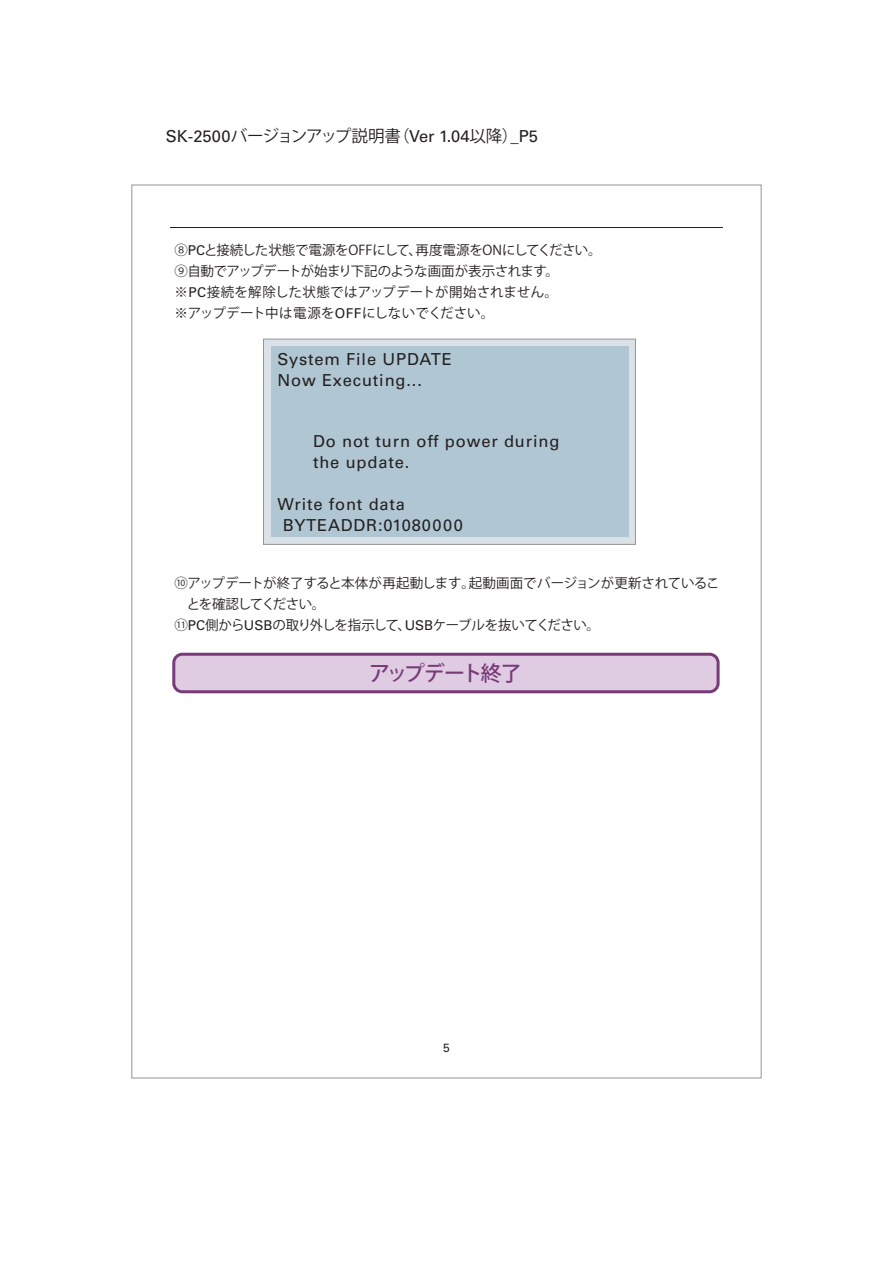
<style>
.page{position:relative;width:893px;height:1263px;background:#fff}
.page>*{position:absolute;margin:0;border:0;box-sizing:border-box;transform-origin:0 0}
.t1{font:500 21px "Koz Go Pro";letter-spacing:-.09em;color:#793a78}
.t2{font:16.5px/21.3px "Univers";letter-spacing:.05em;color:#231f20}
.t3{font:16.5px "Univers";color:#231f20}
.t4{font:13.5px/21px "Koz Go Pro";letter-spacing:-.02em;color:#231f20}
.t5{font:13.5px "Koz Go Pro";letter-spacing:-.045em;color:#231f20}
.t6{font:13.5px "Koz Go Pro";letter-spacing:-.1em;color:#231f20}
.t7{font:12px "Univers";color:#231f20}
.s1{font-family:"Koz Go Pro"}
.s2{font-family:"Univers"}
</style>
<div class="page">
<div style="left:263px;top:339px;width:373px;height:206px;background:#dae2e7;border:1px solid #939598"></div>
<div style="left:271px;top:346px;width:357px;height:191px;background:#b0c6d2"></div>
<hr style="left:170px;top:227px;width:553px;height:1px;background:#231f20">
<div style="left:174px;top:654px;width:544px;height:38px;background:#dfcce3;border-radius:9px"></div>
<div style="left:172px;top:653px;width:548px;height:40px;border:3px solid #793a78;border-radius:9px"></div>
<p class="t3" style="left:166px;top:127px;width:374px">SK-2500<span class="s1">バージョンアップ説明書（</span>Ver 1.04<span class="s1">以降）</span>_P5</p>
<p class="t4" style="left:174px;top:240px;width:429px">⑧<span class="s2">PC</span>と接続した状態で電源をOFFにして、再度電源をONにしてください。⑨自動でアップデートが始まり下記のような画面が表示されます。<br>※<span class="s2">PC</span>接続を解除した状態ではアップデートが開始されません。<br>※アップデート中は電源を<span class="s2">OFF</span>にしないでください。</p>
<p class="t2" style="left:278px;top:349px;width:176px">System File UPDATE<br>Now Executing...</p>
<p class="t2" style="left:313px;top:430px;width:248px">Do not turn off power during the update.</p>
<p class="t2" style="left:283px;top:494px;width:181px;text-indent:-5px">Write font data<br>BYTEADDR:01080000</p>
<p class="t4" style="left:174px;top:573px;width:547px">⑩アップデートが終了すると本体が再起動します。起動画面でバージョンが更新されているこ</p>
<p class="t6" style="left:187px;top:596px;width:140px">とを確認してください。</p>
<p class="t5" style="left:174px;top:617px;width:427px">⑪<span class="s2">PC</span>側から<span class="s2">USB</span>の取り外しを指示して、<span class="s2">USB</span>ケーブルを抜いてください。</p>
<h1 class="t1" style="left:369px;top:659px;width:154px">アップデート終了</h1>
<p class="t7" style="left:443px;top:1041px;width:8px">5</p>
</div>
